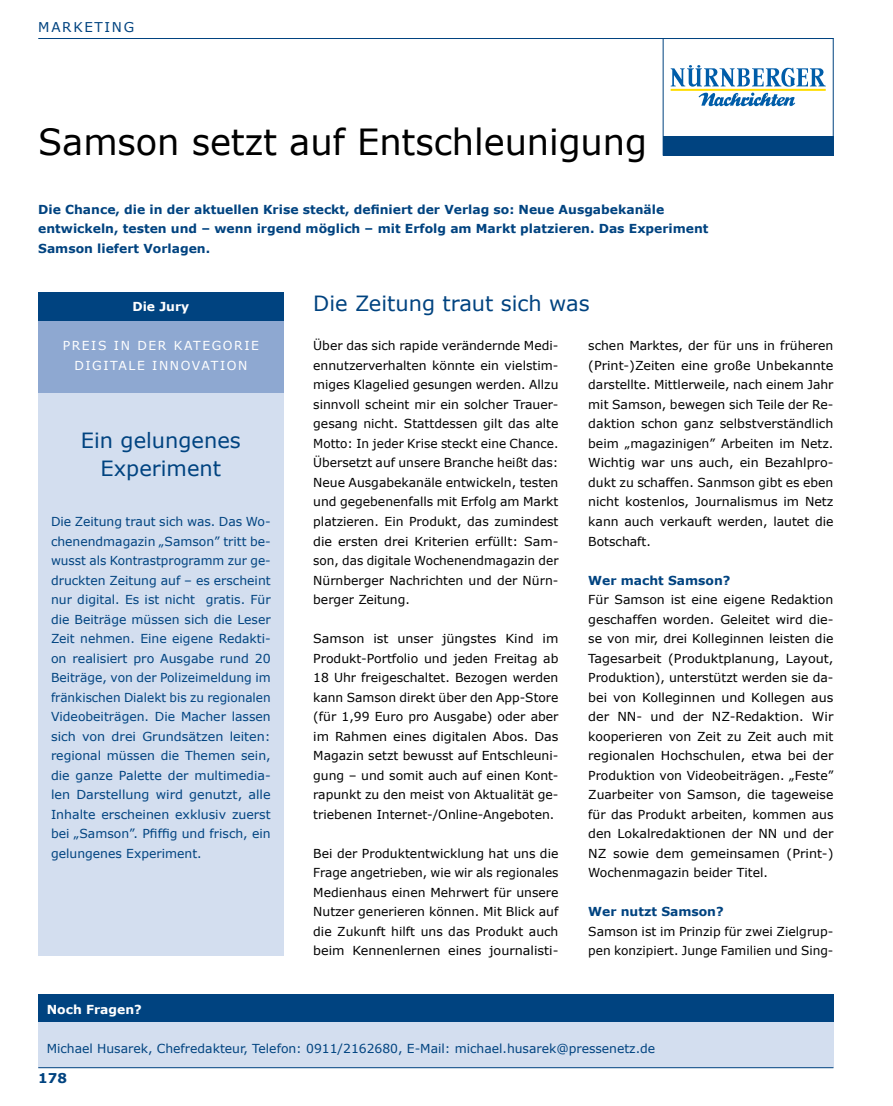
<style>
.page{position:relative;width:893px;height:1106px;background:#fff}
.page>*{position:absolute;margin:0;border:0;box-sizing:border-box;transform-origin:0 0}
.t1{font:36px "Verdana";letter-spacing:-.005em;color:#000}
.t2{font:21px/28.5px "Verdana";color:#004380;text-align:center}
.t3{font:13.5px "Verdana";letter-spacing:.125em;color:#004380}
.t4{font:700 13.5px "Verdana";color:#004380}
.t5{font:12.3px/19.5px "Verdana";color:#000;text-align:justify}
.t6{font:12.3px/19.5px "Verdana";color:#004380;text-align:justify}
.t7{font:700 12.3px/19.5px "Verdana";color:#004380}
.t8{font:12.3px/19.5px "Verdana";letter-spacing:.125em;color:#fff;text-align:center}
.t9{font:700 12.3px "Verdana";color:#fff}
</style>
<div class="page">
<hr style="left:38px;top:38px;width:795px;height:1px;background:#004380">
<div style="left:38px;top:1013px;width:795px;height:54px;background:#d3deef"></div>
<div style="left:38px;top:994px;width:795px;height:28px;background:#004380"></div>
<hr style="left:38px;top:1067px;width:795px;height:1px;background:#004380">
<svg style="left:671px;top:65px;width:155px;height:42px"></svg>
<div style="left:663px;top:38px;width:170px;height:117px;border:1px solid #004380"></div>
<div style="left:663px;top:136px;width:170px;height:19px;background:#004380"></div>
<div style="left:38px;top:312px;width:245px;height:643px;background:#d3deef"></div>
<div style="left:38px;top:312px;width:245px;height:80px;background:#8ea8d1"></div>
<div style="left:38px;top:292px;width:245px;height:28px;background:#004380"></div>
<p class="t3" style="left:38px;top:18px;width:97px">MARKETING</p>
<h1 class="t1" style="left:38px;top:119px;width:610px">Samson setzt auf Entschleunigung</h1>
<p class="t7" style="left:38px;top:199px;width:672px">Die Chance, die in der aktuellen Krise steckt, definiert der Verlag so: Neue Ausgabekanäle entwickeln, testen und – wenn irgend möglich – mit Erfolg am Markt platzieren. Das Experiment<br>Samson liefert Vorlagen.</p>
<h2 class="t2" style="left:313px;top:289px;width:278px">Die Zeitung traut sich was</h2>
<p class="t5" style="left:313px;top:336px;width:247px">Über das sich rapide verändernde Medi&shy;ennutzerverhalten könnte ein vielstim&shy;miges Klagelied gesungen werden. Allzu sinnvoll scheint mir ein solcher Trauer&shy;gesang nicht. Stattdessen gilt das alte Motto: In jeder Krise steckt eine Chance.<br>Übersetzt auf unsere Branche heißt das:<br>Neue Ausgabekanäle entwickeln, testen und gegebenenfalls mit Erfolg am Markt platzieren. Ein Produkt, das zumindest die ersten drei Kriterien erfüllt: Sam&shy;son, das digitale Wochenendmagazin der Nürnberger Nachrichten und der Nürn&shy;berger Zeitung.</p>
<p class="t5" style="left:313px;top:628px;width:247px">Samson ist unser jüngstes Kind im Produkt-Portfolio und jeden Freitag ab 18 Uhr freigeschaltet. Bezogen werden kann Samson direkt über den App-Store (für 1,99 Euro pro Ausgabe) oder aber im Rahmen eines digitalen Abos. Das Magazin setzt bewusst auf Entschleuni&shy;gung – und somit auch auf einen Kont&shy;rapunkt zu den meist von Aktualität ge&shy;triebenen Internet-/Online-Angeboten.</p>
<p class="t5" style="left:313px;top:843px;width:247px">Bei der Produktentwicklung hat uns die Frage angetrieben, wie wir als regionales Medienhaus einen Mehrwert für unsere Nutzer generieren können. Mit Blick auf die Zukunft hilft uns das Produkt auch beim Kennenlernen eines journalisti-</p>
<p class="t9" style="left:132px;top:299px;width:58px">Die Jury</p>
<p class="t5" style="left:588px;top:336px;width:247px">schen Marktes, der für uns in früheren (Print-)Zeiten eine große Unbekannte darstellte. Mittlerweile, nach einem Jahr mit Samson, bewegen sich Teile der Re&shy;daktion schon ganz selbstverständlich beim „magazinigen” Arbeiten im Netz.<br>Wichtig war uns auch, ein Bezahlpro&shy;dukt zu schaffen. Sanmson gibt es eben nicht kostenlos, Journalismus im Netz kann auch verkauft werden, lautet die Botschaft.</p>
<p class="t7" style="left:588px;top:570px;width:144px">Wer macht Samson?</p>
<p class="t5" style="left:588px;top:589px;width:247px">Für Samson ist eine eigene Redaktion geschaffen worden. Geleitet wird die&shy;se von mir, drei Kolleginnen leisten die Tagesarbeit (Produktplanung, Layout, Produktion), unterstützt werden sie da&shy;bei von Kolleginnen und Kollegen aus der NN- und der NZ-Redaktion. Wir kooperieren von Zeit zu Zeit auch mit regionalen Hochschulen, etwa bei der Produktion von Videobeiträgen. „Feste” Zuarbeiter von Samson, die tageweise für das Produkt arbeiten, kommen aus den Lokalredaktionen der NN und der NZ sowie dem gemeinsamen (Print-)<br>Wochenmagazin beider Titel.</p>
<p class="t7" style="left:588px;top:901px;width:137px">Wer nutzt Samson?</p>
<p class="t5" style="left:588px;top:921px;width:247px">Samson ist im Prinzip für zwei Zielgrup&shy;pen konzipiert. Junge Familien und Sing-</p>
<p class="t8" style="left:63px;top:336px;width:198px">PREIS IN DER KATEGORIE<br>DIGITALE INNOVATION</p>
<h2 class="t2" style="left:81px;top:425px;width:161px">Ein gelungenes<br>Experiment</h2>
<p class="t6" style="left:51px;top:511px;width:221px">Die Zeitung traut sich was. Das Wo&shy;chenendmagazin „Samson” tritt be&shy;wusst als Kontrastprogramm zur ge&shy;druckten Zeitung auf – es erscheint nur digital. Es ist nicht gratis. Für die Beiträge müssen sich die Leser Zeit nehmen. Eine eigene Redakti&shy;on realisiert pro Ausgabe rund 20<br>Beiträge, von der Polizeimeldung im fränkischen Dialekt bis zu regionalen Videobeiträgen. Die Macher lassen sich von drei Grundsätzen leiten: regional müssen die Themen sein, die ganze Palette der multimedia&shy;len Darstellung wird genutzt, alle Inhalte erscheinen exklusiv zuerst bei „Samson”. Pfiffig und frisch, ein gelungenes Experiment.</p>
<p class="t9" style="left:47px;top:1001px;width:97px">Noch Fragen?</p>
<p class="t6" style="left:47px;top:1038px;width:610px">Michael Husarek, Chefredakteur, Telefon: 0911/2162680, E-Mail: michael.husarek@pressenetz.de</p>
<p class="t4" style="left:38px;top:1069px;width:30px">178</p>
</div>
